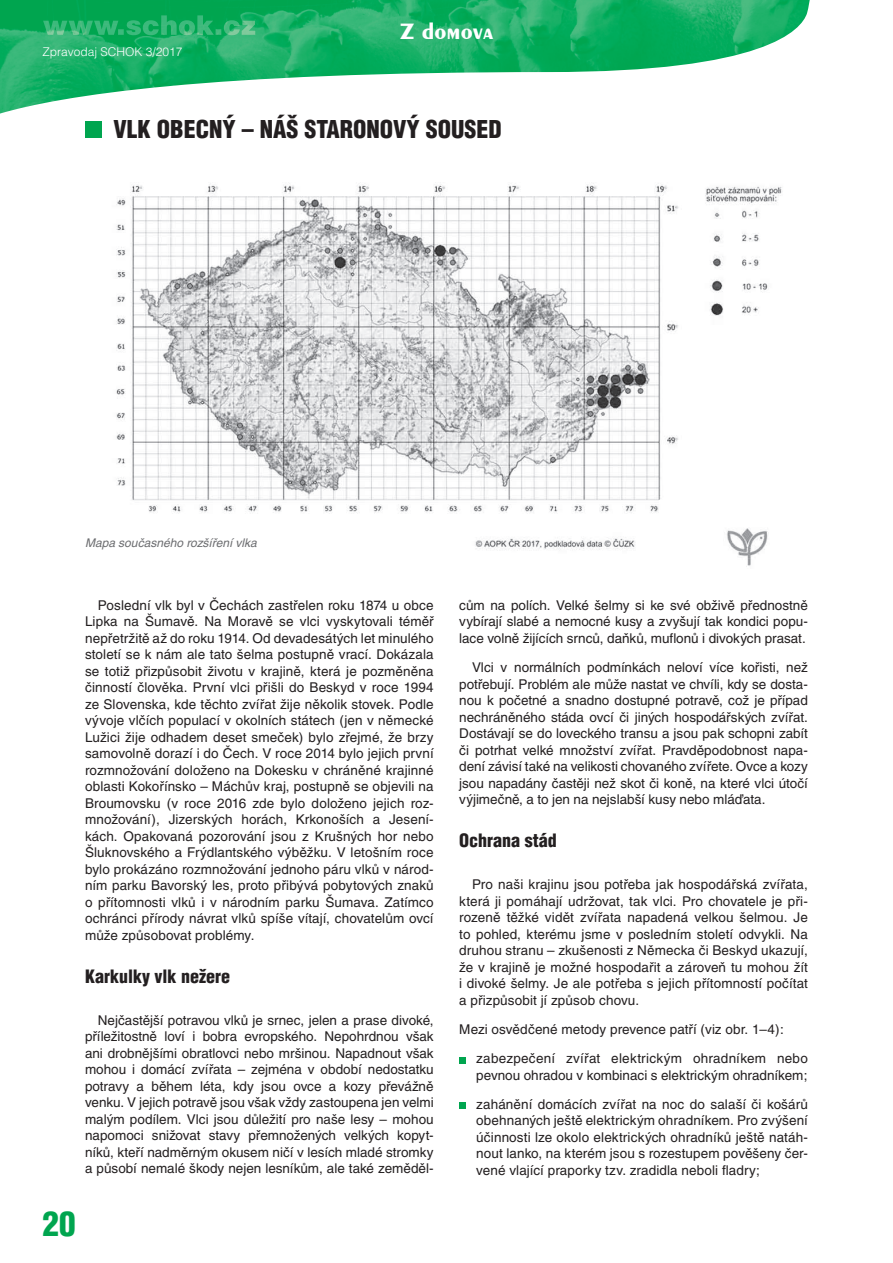
<style>
.page{position:relative;width:893px;height:1263px;background:#fff}
.page>*{position:absolute;margin:0;border:0;box-sizing:border-box;transform-origin:0 0}
.t1{font:33px "Suise Cond Black CE";color:#00a54f}
.t2{font:24px "Suise Cond Black CE";color:#231f20}
.t3{font:24px "Penguin CE Bold";color:#fff}
.t4{font:18px "Suise Cond Black CE";color:#231f20}
.t5{font:13.5px/16.5px "Suise CE";letter-spacing:.005em;color:#231f20;text-align:justify}
.t6{font:italic 12px "Suise CE";color:#6c6d70}
.t7{font:12px "Suise Light CE";color:#fff}
</style>
<div class="page">
<img style="left:0;top:0;width:810px;height:114px">
<img style="left:43px;top:15px;width:212px;height:20px">
<svg style="left:459px;top:1057px;width:6px;height:6px"></svg>
<svg style="left:459px;top:1103px;width:6px;height:6px"></svg>
<img style="left:116px;top:183px;width:666px;height:384px">
<div style="left:85px;top:121px;width:17px;height:17px;background:#00a54f"></div>
<p class="t7" style="left:43px;top:45px;width:142px">Zpravodaj SCHOK 3/2017</p>
<h2 class="t3" style="left:400px;top:17px;width:95px">Z domova</h2>
<h2 class="t2" style="left:114px;top:113px;width:390px">VLK OBECNÝ – NÁŠ STARONOVÝ SOUSED</h2>
<p class="t6" style="left:85px;top:536px;width:173px">Mapa současného rozšíření vlka</p>
<p class="t5" style="left:85px;top:597px;width:350px;text-indent:13px">Poslední vlk byl v Čechách zastřelen roku 1874 u obce Lipka na Šumavě. Na Moravě se vlci vyskytovali téměř nepřetržitě až do roku 1914. Od devadesátých let minulého století se k nám ale tato šelma postupně vrací. Dokázala se totiž přizpůsobit životu v krajině, která je pozměněna činností člověka. První vlci přišli do Beskyd v roce 1994 ze Slovenska, kde těchto zvířat žije několik stovek. Podle vývoje vlčích populací v okolních státech (jen v německé Lužici žije odhadem deset smeček) bylo zřejmé, že brzy samovolně dorazí i do Čech. V roce 2014 bylo jejich první rozmnožování doloženo na Dokesku v chráněné krajinné oblasti Kokořínsko – Máchův kraj, postupně se objevili na Broumovsku (v roce 2016 zde bylo doloženo jejich roz&shy;množování), Jizerských horách, Krkonoších a Jesení&shy;kách. Opakovaná pozorování jsou z Krušných hor nebo Šluknovského a Frýdlantského výběžku. V letošním roce bylo prokázáno rozmnožování jednoho páru vlků v národ&shy;ním parku Bavorský les, proto přibývá pobytových znaků o přítomnosti vlků i v národním parku Šumava. Zatímco ochránci přírody návrat vlků spíše vítají, chovatelům ovcí může způsobovat problémy.</p>
<h3 class="t4" style="left:85px;top:964px;width:146px">Karkulky vlk nežere</h3>
<p class="t5" style="left:85px;top:1012px;width:350px;text-indent:13px">Nejčastější potravou vlků je srnec, jelen a prase divoké, příležitostně loví i bobra evropského. Nepohrdnou však ani drobnějšími obratlovci nebo mršinou. Napadnout však mohou i domácí zvířata – zejména v období nedostatku potravy a během léta, kdy jsou ovce a kozy převážně venku. V jejich potravě jsou však vždy zastoupena jen velmi malým podílem. Vlci jsou důležití pro naše lesy – mohou napomoci snižovat stavy přemnožených velkých kopyt&shy;níků, kteří nadměrným okusem ničí v lesích mladé stromky a působí nemalé škody nejen lesníkům, ale také zeměděl-</p>
<h1 class="t1" style="left:43px;top:1202px;width:34px">20</h1>
<p class="t5" style="left:459px;top:597px;width:350px">cům na polích. Velké šelmy si ke své obživě přednostně vybírají slabé a nemocné kusy a zvyšují tak kondici popu&shy;lace volně žijících srnců, daňků, muflonů i divokých prasat.</p>
<p class="t5" style="left:459px;top:659px;width:350px;text-indent:13px">Vlci v normálních podmínkách neloví více kořisti, než potřebují. Problém ale může nastat ve chvíli, kdy se dosta&shy;nou k početné a snadno dostupné potravě, což je případ nechráněného stáda ovcí či jiných hospodářských zvířat.<br>Dostávají se do loveckého transu a jsou pak schopni zabít či potrhat velké množství zvířat. Pravděpodobnost napa&shy;dení závisí také na velikosti chovaného zvířete. Ovce a kozy jsou napadány častěji než skot či koně, na které vlci útočí výjimečně, a to jen na nejslabší kusy nebo mláďata.</p>
<h3 class="t4" style="left:459px;top:828px;width:99px">Ochrana stád</h3>
<p class="t5" style="left:459px;top:876px;width:350px;text-indent:13px">Pro naši krajinu jsou potřeba jak hospodářská zvířata, která ji pomáhají udržovat, tak vlci. Pro chovatele je při&shy;rozeně těžké vidět zvířata napadená velkou šelmou. Je to pohled, kterému jsme v posledním století odvykli. Na druhou stranu – zkušenosti z Německa či Beskyd ukazují, že v krajině je možné hospodařit a zároveň tu mohou žít i divoké šelmy. Je ale potřeba s jejich přítomností počítat a přizpůsobit jí způsob chovu.</p>
<p class="t5" style="left:476px;top:1014px;width:333px;line-height:29.2px;text-indent:-17px">Mezi osvědčené metody prevence patří (viz obr. 1–4): zabezpečení zvířat elektrickým ohradníkem nebo</p>
<p class="t5" style="left:476px;top:1060px;width:333px;line-height:29.2px">pevnou ohradou v kombinaci s elektrickým ohradníkem; zahánění domácích zvířat na noc do salaší či košárů</p>
<p class="t5" style="left:476px;top:1112px;width:333px">obehnaných ještě elektrickým ohradníkem. Pro zvýšení účinnosti lze okolo elektrických ohradníků ještě natáh&shy;nout lanko, na kterém jsou s rozestupem pověšeny čer&shy;vené vlající praporky tzv. zradidla neboli fladry;</p>
</div>
